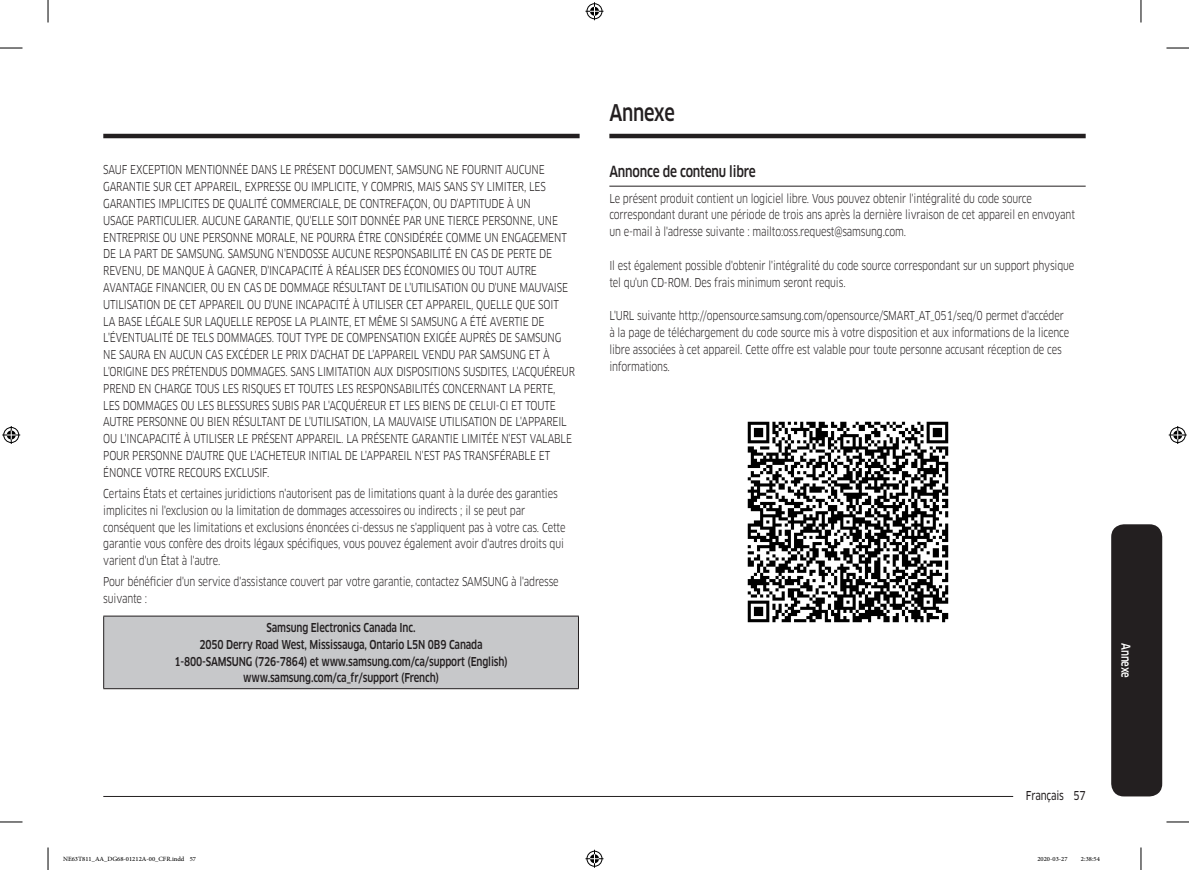
<style>
.page{position:relative;width:1189px;height:870px;background:#fff}
.page>*{position:absolute;margin:0;border:0;box-sizing:border-box;transform-origin:0 0}
.t1{font:500 22.5px "Samsung Clan Pro";letter-spacing:-.015em;color:#231f20;scale:.8 1}
.t2{font:500 15px "Samsung Clan Pro";letter-spacing:-.015em;color:#231f20;scale:.8 1}
.P_Split{font:12px/16.8px "Samsung Clan Pro";letter-spacing:-.015em;color:#231f20;scale:.8 1}
.P_Center{font:500 12px "Samsung Clan Pro";letter-spacing:-.015em;color:#231f20;scale:.8 1}
.t3{font:12px "Samsung Clan Pro News";letter-spacing:-.015em;color:#231f20;scale:.8 1}
.SIDEBAR{font:500 12px "Samsung Clan Pro";letter-spacing:-.015em;color:#fff;scale:.8 1}
.t4{font:9px "Adobe Arabic";color:#000}
</style>
<div class="page">
<hr style="left:103px;top:796px;width:936px;height:1px;background:#231f20">
<div style="left:1013px;top:787px;width:72px;height:15px;background:#fff"></div>
<div style="left:1111px;top:524px;width:51px;height:272px;background:#231f20;border-radius:13px"></div>
<hr style="left:103px;top:134px;width:477px;height:4px;background:#231f20">
<div style="left:104px;top:616px;width:474px;height:73px;background:#c7c8ca"></div>
<hr style="left:103px;top:616px;width:476px;height:1px;background:#231f20">
<hr style="left:103px;top:616px;width:1px;height:72px;background:#231f20">
<hr style="left:578px;top:616px;width:1px;height:72px;background:#231f20">
<hr style="left:103px;top:688px;width:476px;height:1px;background:#231f20">
<hr style="left:609px;top:134px;width:476px;height:4px;background:#231f20">
<hr style="left:609px;top:186px;width:476px;height:1px;background:#231f20">
<img style="left:747px;top:421px;width:202px;height:202px">
<svg style="left:0;top:48px;width:22px;height:1px"></svg>
<svg style="left:1166px;top:48px;width:23px;height:1px"></svg>
<svg style="left:0;top:822px;width:22px;height:1px"></svg>
<svg style="left:1166px;top:822px;width:23px;height:1px"></svg>
<svg style="left:48px;top:0;width:1px;height:22px"></svg>
<svg style="left:48px;top:847px;width:1px;height:23px"></svg>
<svg style="left:1141px;top:0;width:1px;height:22px"></svg>
<svg style="left:1141px;top:847px;width:1px;height:23px"></svg>
<svg style="left:585px;top:2px;width:18px;height:18px"></svg>
<svg style="left:585px;top:850px;width:18px;height:18px"></svg>
<svg style="left:2px;top:426px;width:18px;height:18px"></svg>
<svg style="left:1169px;top:426px;width:18px;height:18px"></svg>
<p class="P_Split" style="left:103px;top:162px;width:591px">SAUF EXCEPTION MENTIONNÉE DANS LE PRÉSENT DOCUMENT, SAMSUNG NE FOURNIT AUCUNE GARANTIE SUR CET APPAREIL, EXPRESSE OU IMPLICITE, Y COMPRIS, MAIS SANS S'Y LIMITER, LES GARANTIES IMPLICITES DE QUALITÉ COMMERCIALE, DE CONTREFAÇON, OU D'APTITUDE À UN<br>USAGE PARTICULIER. AUCUNE GARANTIE, QU'ELLE SOIT DONNÉE PAR UNE TIERCE PERSONNE, UNE ENTREPRISE OU UNE PERSONNE MORALE, NE POURRA ÊTRE CONSIDÉRÉE COMME UN ENGAGEMENT DE LA PART DE SAMSUNG. SAMSUNG N'ENDOSSE AUCUNE RESPONSABILITÉ EN CAS DE PERTE DE REVENU, DE MANQUE À GAGNER, D'INCAPACITÉ À RÉALISER DES ÉCONOMIES OU TOUT AUTRE AVANTAGE FINANCIER, OU EN CAS DE DOMMAGE RÉSULTANT DE L'UTILISATION OU D'UNE MAUVAISE UTILISATION DE CET APPAREIL OU D'UNE INCAPACITÉ À UTILISER CET APPAREIL, QUELLE QUE SOIT<br>LA BASE LÉGALE SUR LAQUELLE REPOSE LA PLAINTE, ET MÊME SI SAMSUNG A ÉTÉ AVERTIE DE L'ÉVENTUALITÉ DE TELS DOMMAGES. TOUT TYPE DE COMPENSATION EXIGÉE AUPRÈS DE SAMSUNG NE SAURA EN AUCUN CAS EXCÉDER LE PRIX D'ACHAT DE L'APPAREIL VENDU PAR SAMSUNG ET À L'ORIGINE DES PRÉTENDUS DOMMAGES. SANS LIMITATION AUX DISPOSITIONS SUSDITES, L'ACQUÉREUR PREND EN CHARGE TOUS LES RISQUES ET TOUTES LES RESPONSABILITÉS CONCERNANT LA PERTE, LES DOMMAGES OU LES BLESSURES SUBIS PAR L'ACQUÉREUR ET LES BIENS DE CELUI-CI ET TOUTE AUTRE PERSONNE OU BIEN RÉSULTANT DE L'UTILISATION, LA MAUVAISE UTILISATION DE L'APPAREIL OU L'INCAPACITÉ À UTILISER LE PRÉSENT APPAREIL. LA PRÉSENTE GARANTIE LIMITÉE N'EST VALABLE POUR PERSONNE D'AUTRE QUE L'ACHETEUR INITIAL DE L'APPAREIL N'EST PAS TRANSFÉRABLE ET ÉNONCE VOTRE RECOURS EXCLUSIF.</p>
<p class="P_Split" style="left:103px;top:485px;width:579px">Certains États et certaines juridictions n'autorisent pas de limitations quant à la durée des garanties implicites ni l'exclusion ou la limitation de dommages accessoires ou indirects ; il se peut par conséquent que les limitations et exclusions énoncées ci-dessus ne s'appliquent pas à votre cas. Cette garantie vous confère des droits légaux spécifiques, vous pouvez également avoir d'autres droits qui varient d'un État à l'autre.</p>
<p class="P_Split" style="left:103px;top:573px;width:571px">Pour bénéficier d'un service d'assistance couvert par votre garantie, contactez SAMSUNG à l'adresse suivante :</p>
<p class="P_Center" style="left:266px;top:620px;width:188px">Samsung Electronics Canada Inc.</p>
<p class="P_Center" style="left:199px;top:637px;width:356px">2050 Derry Road West, Mississauga, Ontario L5N 0B9 Canada</p>
<p class="P_Center" style="left:174px;top:654px;width:418px">1-800-SAMSUNG (726-7864) et www.samsung.com/ca/support (English)</p>
<p class="P_Center" style="left:243px;top:671px;width:246px">www.samsung.com/ca_fr/support (French)</p>
<h1 class="t1" style="left:609px;top:100px;width:83px">Annexe</h1>
<h2 class="t2" style="left:609px;top:163px;width:185px">Annonce de contenu libre</h2>
<p class="P_Split" style="left:609px;top:190px;width:583px">Le présent produit contient un logiciel libre. Vous pouvez obtenir l'intégralité du code source correspondant durant une période de trois ans après la dernière livraison de cet appareil en envoyant un e-mail à l'adresse suivante : mailto:oss.request@samsung.com.</p>
<p class="P_Split" style="left:609px;top:257px;width:583px">Il est également possible d'obtenir l'intégralité du code source correspondant sur un support physique tel qu'un CD-ROM. Des frais minimum seront requis.</p>
<p class="P_Split" style="left:609px;top:307px;width:576px">L'URL suivante http://opensource.samsung.com/opensource/SMART_AT_051/seq/0 permet d'accéder à la page de téléchargement du code source mis à votre disposition et aux informations de la licence libre associées à cet appareil. Cette offre est valable pour toute personne accusant réception de ces informations.</p>
<p class="SIDEBAR" style="left:1133px;top:643px;width:45px;rotate:90deg">Annexe</p>
<p class="t3" style="left:1026px;top:788px;width:76px">Français 57</p>
<p class="t4" style="left:63px;top:853px;width:135px">NE63T811_AA_DG68-01212A-00_CFR.indd 57</p>
<p class="t4" style="left:1037px;top:853px;width:32px">2020-03-27</p>
<p class="t4" style="left:1081px;top:853px;width:20px">2:38:54</p>
</div>
